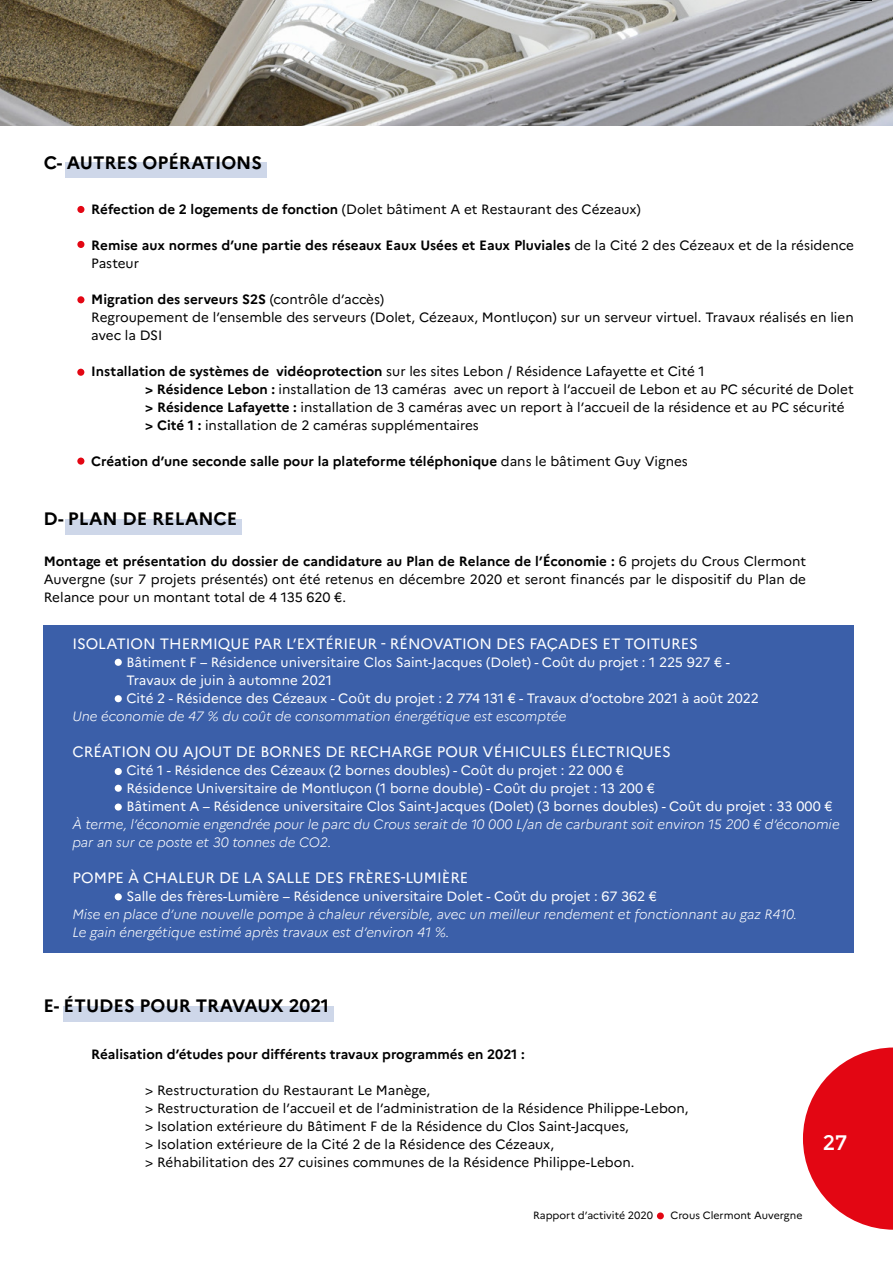
<style>
.page{position:relative;width:893px;height:1263px;background:#fff}
.page>*{position:absolute;margin:0;border:0;box-sizing:border-box;transform-origin:0 0}
.t1{font:54px "Marianne";color:#e30613}
.t2{font:21px "Montserrat";color:#fff}
.t3{font:700 18px "Marianne";color:#000}
.t4{font:15px "Marianne";color:#fff}
.t5{font:13.5px/18px "Marianne";color:#000}
.t6{font:13.5px/18px "Marianne";color:#fff}
.t7{font:italic 300 13.5px/18px "Marianne";color:#fff}
.t8{font:700 13.5px/18px "Marianne";color:#000}
.t9{font:10.5px "Marianne";color:#000}
.s1{font-weight:700}
.s2{font-weight:400}
</style>
<div class="page">
<img style="left:0;top:0;width:893px;height:126px">
<svg style="left:803px;top:1047px;width:90px;height:183px"></svg>
<div style="left:63px;top:1006px;width:270px;height:16px;background:#ced7e9"></div>
<div style="left:77px;top:206px;width:7px;height:7px;background:#e30613;border-radius:50%"></div>
<div style="left:77px;top:241px;width:7px;height:7px;background:#e30613;border-radius:50%"></div>
<div style="left:77px;top:296px;width:7px;height:7px;background:#e30613;border-radius:50%"></div>
<div style="left:77px;top:369px;width:7px;height:7px;background:#e30613;border-radius:50%"></div>
<div style="left:77px;top:458px;width:7px;height:7px;background:#e30613;border-radius:50%"></div>
<div style="left:65px;top:163px;width:202px;height:15px;background:#ced7e9"></div>
<div style="left:65px;top:519px;width:177px;height:16px;background:#ced7e9"></div>
<div style="left:43px;top:625px;width:811px;height:328px;background:#3b5fa9"></div>
<div style="left:115px;top:893px;width:7px;height:7px;background:#fff;border-radius:50%"></div>
<div style="left:115px;top:803px;width:7px;height:8px;background:#fff;border-radius:50%"></div>
<div style="left:115px;top:785px;width:7px;height:7px;background:#fff;border-radius:50%"></div>
<div style="left:115px;top:768px;width:7px;height:7px;background:#fff;border-radius:50%"></div>
<div style="left:115px;top:695px;width:7px;height:7px;background:#fff;border-radius:50%"></div>
<div style="left:115px;top:659px;width:7px;height:7px;background:#fff;border-radius:50%"></div>
<svg style="left:850px;top:0;width:22px;height:1px"></svg>
<h3 class="t3" style="left:44px;top:148px;width:220px">C- AUTRES OPÉRATIONS</h3>
<p class="t5" style="left:91px;top:199px;width:551px"><span class="s1">Réfection de 2 logements de fonction</span> (Dolet bâtiment A et Restaurant des Cézeaux)</p>
<p class="t8" style="left:91px;top:235px;width:764px">Remise aux normes d’une partie des réseaux Eaux Usées et Eaux Pluviales <span class="s2">de la Cité 2 des Cézeaux et de la résidence<br>Pasteur</span></p>
<p class="t5" style="left:91px;top:289px;width:764px"><span class="s1">Migration des serveurs S2S</span> (contrôle d’accès)<br>Regroupement de l’ensemble des serveurs (Dolet, Cézeaux, Montluçon) sur un serveur virtuel. Travaux réalisés en lien avec la DSI</p>
<p class="t5" style="left:145px;top:361px;width:710px;text-indent:-54px"><span class="s1">Installation de systèmes de vidéoprotection</span> sur les sites Lebon / Résidence Lafayette et Cité 1<br><span class="s1">&gt; Résidence Lebon :</span> installation de 13 caméras avec un report à l’accueil de Lebon et au PC sécurité de Dolet <span class="s1">&gt; Résidence Lafayette :</span> installation de 3 caméras avec un report à l’accueil de la résidence et au PC sécurité <span class="s1">&gt; Cité 1 :</span> installation de 2 caméras supplémentaires</p>
<p class="t8" style="left:91px;top:451px;width:598px">Création d’une seconde salle pour la plateforme téléphonique <span class="s2">dans le bâtiment Guy Vignes</span></p>
<h3 class="t3" style="left:43px;top:505px;width:196px">D- PLAN DE RELANCE</h3>
<p class="t5" style="left:44px;top:552px;width:764px;text-align:justify"><span class="s1">Montage et présentation du dossier de candidature au Plan de Relance de l’Économie :</span> 6 projets du Crous Clermont Auvergne (sur 7 projets présentés) ont été retenus en décembre 2020 et seront financés par le dispositif du Plan de Relance pour un montant total de 4 135 620 €.</p>
<p class="t4" style="left:72px;top:632px;width:627px">ISOLATION THERMIQUE PAR L’EXTÉRIEUR - RÉNOVATION DES FAÇADES ET TOITURES</p>
<p class="t6" style="left:126px;top:652px;width:634px">Bâtiment F – Résidence universitaire Clos Saint-Jacques (Dolet) - Coût du projet : 1 225 927 € -<br>Travaux de juin à automne 2021<br>Cité 2 - Résidence des Cézeaux - Coût du projet : 2 774 131 € - Travaux d’octobre 2021 à août 2022</p>
<p class="t7" style="left:72px;top:706px;width:495px">Une économie de 47 % du coût de consommation énergétique est escomptée</p>
<p class="t4" style="left:72px;top:740px;width:600px">CRÉATION OU AJOUT DE BORNES DE RECHARGE POUR VÉHICULES ÉLECTRIQUES</p>
<p class="t6" style="left:126px;top:760px;width:708px">Cité 1 - Résidence des Cézeaux (2 bornes doubles) - Coût du projet : 22 000 €<br>Résidence Universitaire de Montluçon (1 borne double) - Coût du projet : 13 200 €<br>Bâtiment A – Résidence universitaire Clos Saint-Jacques (Dolet) (3 bornes doubles) - Coût du projet : 33 000 €</p>
<p class="t7" style="left:72px;top:814px;width:769px">À terme, l’économie engendrée pour le parc du Crous serait de 10 000 L/an de carburant soit environ 15 200 € d’économie par an sur ce poste et 30 tonnes de CO2.</p>
<p class="t4" style="left:72px;top:866px;width:397px">POMPE À CHALEUR DE LA SALLE DES FRÈRES-LUMIÈRE</p>
<p class="t6" style="left:126px;top:886px;width:532px">Salle des frères-Lumière – Résidence universitaire Dolet - Coût du projet : 67 362 €</p>
<p class="t7" style="left:72px;top:904px;width:726px">Mise en place d’une nouvelle pompe à chaleur réversible, avec un meilleur rendement et fonctionnant au gaz R410.<br>Le gain énergétique estimé après travaux est d’environ 41 %.</p>
<h3 class="t3" style="left:43px;top:992px;width:287px">E- ÉTUDES POUR TRAVAUX 2021</h3>
<p class="t8" style="left:91px;top:1044px;width:435px">Réalisation d’études pour différents travaux programmés en 2021 :</p>
<p class="t5" style="left:145px;top:1080px;width:545px">&gt; Restructuration du Restaurant Le Manège,<br>&gt; Restructuration de l’accueil et de l’administration de la Résidence Philippe-Lebon, &gt; Isolation extérieure du Bâtiment F de la Résidence du Clos Saint-Jacques,<br>&gt; Isolation extérieure de la Cité 2 de la Résidence des Cézeaux,<br>&gt; Réhabilitation des 27 cuisines communes de la Résidence Philippe-Lebon.</p>
<p class="t9" style="left:533px;top:1207px;width:122px">Rapport d’activité 2020</p>
<h1 class="t1" style="left:653px;top:1158px;width:16px">.</h1>
<p class="t9" style="left:670px;top:1207px;width:133px">Crous Clermont Auvergne</p>
<h2 class="t2" style="left:823px;top:1131px;width:26px">27</h2>
</div>
